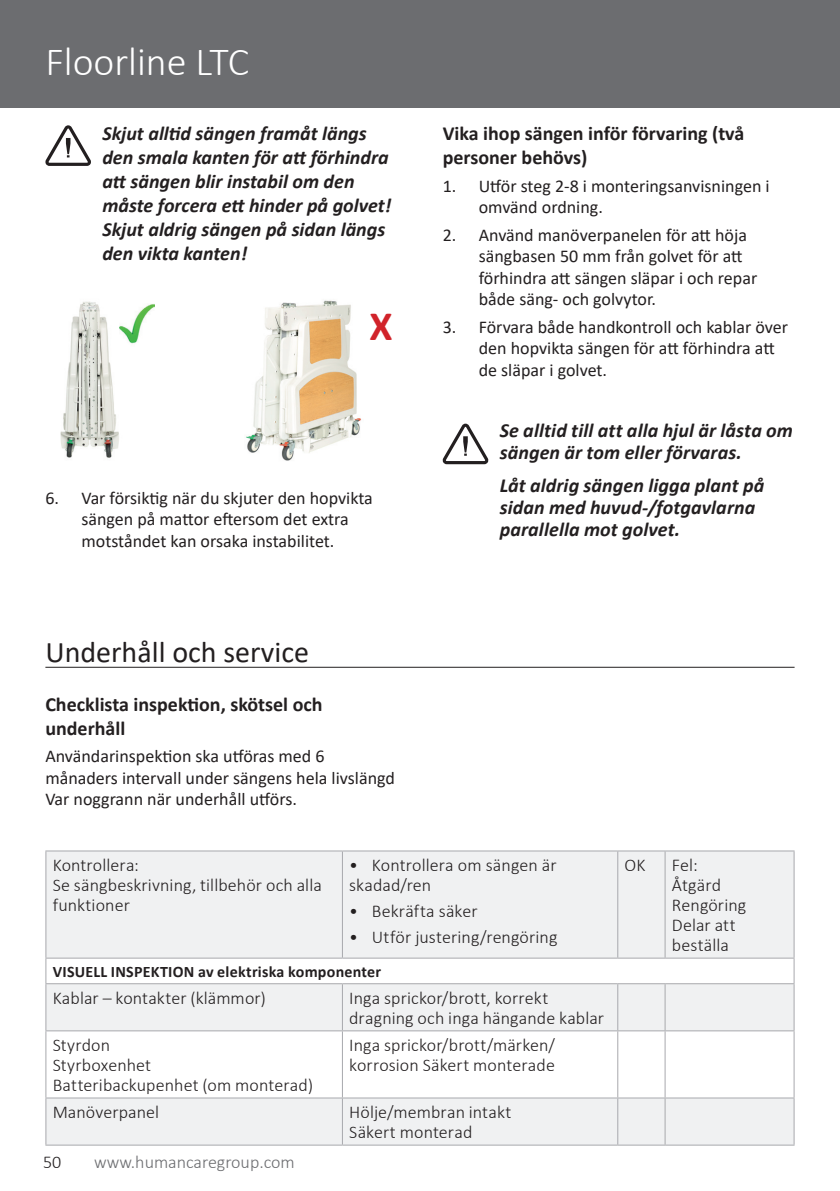
<style>
.page{position:relative;width:840px;height:1191px;background:#fff}
.page>*{position:absolute;margin:0;border:0;box-sizing:border-box;transform-origin:0 0}
.t1{font:700 42px "Calibri";color:#d1232a}
.t2{font:300 40px "Calibri";color:#fff}
.t3{font:30px "Calibri";color:#231f20}
.t4{font:italic 700 20px/24px "Calibri";color:#231f20}
.t5{font:700 20px/24px "Calibri";color:#231f20}
.t6{font:18px/21.6px "Calibri";color:#231f20}
.t7{font:300 18px/20px "Calibri";letter-spacing:.005em;color:#231f20}
.t8{font:300 18px "Calibri";color:#6c6d70}
.t9{font:700 16px "Calibri";letter-spacing:.015em;color:#231f20}
</style>
<div class="page">
<div style="left:0;top:0;width:839px;height:108px;background:#6c6d70"></div>
<svg style="left:45px;top:125px;width:46px;height:41px"></svg>
<svg style="left:442px;top:423px;width:46px;height:41px"></svg>
<img style="left:60px;top:301px;width:59px;height:157px">
<img style="left:119px;top:304px;width:35px;height:40px">
<img style="left:246px;top:300px;width:115px;height:161px">
<hr style="left:45px;top:667px;width:749px;height:1px;background:#231f20">
<svg style="left:46px;top:851px;width:747px;height:293px;fill:#f0f1f2"></svg>
<svg style="left:793px;top:958px;width:1px;height:25px"></svg>
<hr style="left:45px;top:850px;width:297px;height:1px;background:#a8a9ad">
<hr style="left:45px;top:851px;width:1px;height:106px;background:#a8a9ad">
<hr style="left:342px;top:850px;width:275px;height:1px;background:#a8a9ad">
<hr style="left:342px;top:851px;width:1px;height:106px;background:#a8a9ad">
<hr style="left:617px;top:850px;width:47px;height:1px;background:#a8a9ad">
<hr style="left:617px;top:851px;width:1px;height:106px;background:#a8a9ad">
<hr style="left:664px;top:850px;width:130px;height:1px;background:#a8a9ad">
<hr style="left:664px;top:851px;width:1px;height:106px;background:#a8a9ad">
<hr style="left:793px;top:851px;width:1px;height:106px;background:#a8a9ad">
<hr style="left:45px;top:957px;width:297px;height:1px;background:#a8a9ad">
<svg style="left:45px;top:958px;width:1px;height:25px"></svg>
<hr style="left:342px;top:957px;width:275px;height:1px;background:#a8a9ad">
<hr style="left:617px;top:957px;width:47px;height:1px;background:#a8a9ad">
<hr style="left:664px;top:957px;width:130px;height:1px;background:#a8a9ad">
<hr style="left:45px;top:983px;width:297px;height:1px;background:#a8a9ad">
<hr style="left:45px;top:984px;width:1px;height:46px;background:#a8a9ad">
<hr style="left:342px;top:983px;width:275px;height:1px;background:#a8a9ad">
<hr style="left:342px;top:984px;width:1px;height:46px;background:#a8a9ad">
<hr style="left:617px;top:983px;width:47px;height:1px;background:#a8a9ad">
<hr style="left:617px;top:984px;width:1px;height:46px;background:#a8a9ad">
<hr style="left:664px;top:983px;width:130px;height:1px;background:#a8a9ad">
<hr style="left:664px;top:984px;width:1px;height:46px;background:#a8a9ad">
<hr style="left:793px;top:984px;width:1px;height:46px;background:#a8a9ad">
<hr style="left:45px;top:1030px;width:297px;height:1px;background:#a8a9ad">
<hr style="left:45px;top:1031px;width:1px;height:66px;background:#a8a9ad">
<hr style="left:342px;top:1030px;width:275px;height:1px;background:#a8a9ad">
<hr style="left:342px;top:1031px;width:1px;height:66px;background:#a8a9ad">
<hr style="left:617px;top:1030px;width:47px;height:1px;background:#a8a9ad">
<hr style="left:617px;top:1031px;width:1px;height:66px;background:#a8a9ad">
<hr style="left:664px;top:1030px;width:130px;height:1px;background:#a8a9ad">
<hr style="left:664px;top:1031px;width:1px;height:66px;background:#a8a9ad">
<hr style="left:793px;top:1031px;width:1px;height:66px;background:#a8a9ad">
<hr style="left:45px;top:1097px;width:297px;height:1px;background:#a8a9ad">
<hr style="left:45px;top:1098px;width:1px;height:46px;background:#a8a9ad">
<hr style="left:342px;top:1097px;width:275px;height:1px;background:#a8a9ad">
<hr style="left:342px;top:1098px;width:1px;height:46px;background:#a8a9ad">
<hr style="left:617px;top:1097px;width:47px;height:1px;background:#a8a9ad">
<hr style="left:617px;top:1098px;width:1px;height:46px;background:#a8a9ad">
<hr style="left:664px;top:1097px;width:130px;height:1px;background:#a8a9ad">
<hr style="left:664px;top:1098px;width:1px;height:46px;background:#a8a9ad">
<hr style="left:793px;top:1098px;width:1px;height:46px;background:#a8a9ad">
<hr style="left:45px;top:1144px;width:297px;height:1px;background:#a8a9ad">
<hr style="left:342px;top:1144px;width:275px;height:1px;background:#a8a9ad">
<hr style="left:617px;top:1144px;width:47px;height:1px;background:#a8a9ad">
<hr style="left:664px;top:1144px;width:130px;height:1px;background:#a8a9ad">
<h2 class="t2" style="left:45px;top:37px;width:205px">Floorline LTC</h2>
<p class="t4" style="left:102px;top:121px;width:290px">Skjut alltid sängen framåt längs den smala kanten för att förhindra att sängen blir instabil om den måste forcera ett hinder på golvet!<br>Skjut aldrig sängen på sidan längs den vikta kanten!</p>
<h1 class="t1" style="left:369px;top:296px;width:25px">X</h1>
<p class="t6" style="left:81px;top:486px;width:293px;text-indent:-36px">6. Var försiktig när du skjuter den hopvikta sängen på mattor eftersom det extra motståndet kan orsaka instabilitet.</p>
<h3 class="t3" style="left:45px;top:631px;width:265px">Underhåll och service</h3>
<p class="t5" style="left:45px;top:692px;width:278px">Checklista inspektion, skötsel och underhåll</p>
<p class="t6" style="left:45px;top:745px;width:351px">Användarinspektion ska utföras med 6 månaders intervall under sängens hela livslängd<br>Var noggrann när underhåll utförs.</p>
<p class="t5" style="left:442px;top:121px;width:303px">Vika ihop sängen inför förvaring (två personer behövs)</p>
<p class="t6" style="left:478px;top:174px;width:292px;text-indent:-36px">1. Utför steg 2-8 i monteringsanvisningen i omvänd ordning.</p>
<p class="t6" style="left:478px;top:223px;width:280px;text-indent:-36px">2. Använd manöverpanelen för att höja sängbasen 50 mm från golvet för att förhindra att sängen släpar i och repar både säng- och golvytor.</p>
<p class="t6" style="left:478px;top:315px;width:311px;text-indent:-36px">3. Förvara både handkontroll och kablar över den hopvikta sängen för att förhindra att de släpar i golvet.</p>
<p class="t4" style="left:499px;top:418px;width:295px;line-height:22px">Se alltid till att alla hjul är låsta om sängen är tom eller förvaras.</p>
<p class="t4" style="left:499px;top:474px;width:266px;line-height:22px">Låt aldrig sängen ligga plant på sidan med huvud-/fotgavlarna parallella mot golvet.</p>
<p class="t7" style="left:53px;top:855px;width:270px">Kontrollera:<br>Se sängbeskrivning, tillbehör och alla funktioner</p>
<p class="t7" style="left:349px;top:855px;width:209px">• Kontrollera om sängen är skadad/ren</p>
<p class="t7" style="left:349px;top:900px;width:130px">• Bekräfta säker</p>
<p class="t7" style="left:349px;top:926px;width:210px">• Utför justering/rengöring</p>
<p class="t9" style="left:53px;top:960px;width:330px">VISUELL INSPEKTION av elektriska komponenter</p>
<p class="t7" style="left:53px;top:988px;width:214px">Kablar – kontakter (klämmor)</p>
<p class="t7" style="left:349px;top:988px;width:256px">Inga sprickor/brott, korrekt dragning och inga hängande kablar</p>
<p class="t7" style="left:53px;top:1035px;width:262px">Styrdon<br>Styrboxenhet<br>Batteribackupenhet (om monterad)</p>
<p class="t7" style="left:349px;top:1035px;width:207px">Inga sprickor/brott/märken/ korrosion Säkert monterade</p>
<p class="t7" style="left:53px;top:1102px;width:108px">Manöverpanel</p>
<p class="t7" style="left:349px;top:1102px;width:164px">Hölje/membran intakt<br>Säkert monterad</p>
<p class="t7" style="left:43px;top:1152px;width:20px">50</p>
<p class="t8" style="left:94px;top:1151px;width:202px">www.humancaregroup.com</p>
<p class="t7" style="left:624px;top:855px;width:22px">OK</p>
<p class="t7" style="left:671px;top:855px;width:76px">Fel:<br>Åtgärd<br>Rengöring<br>Delar att beställa</p>
</div>
